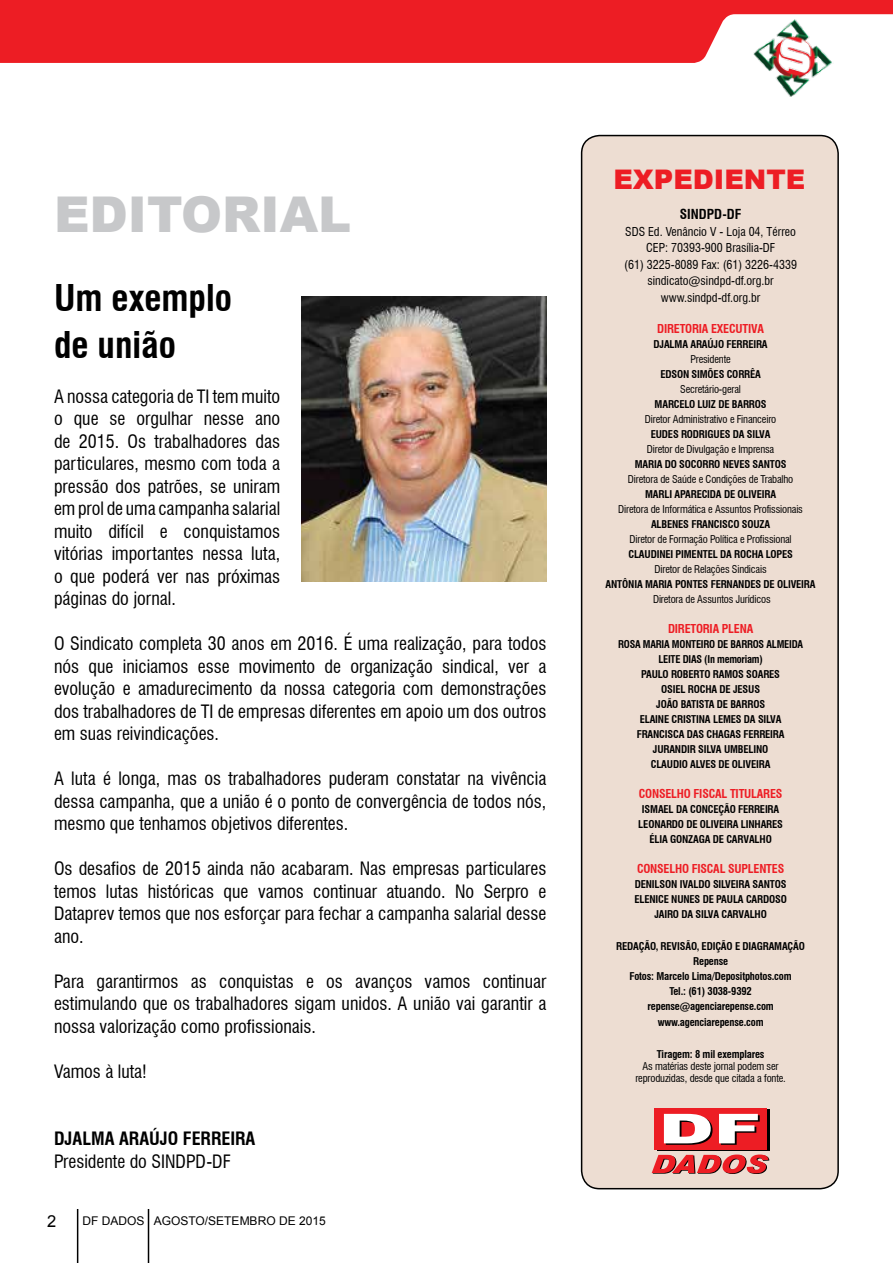
<style>
.page{position:relative;width:893px;height:1263px;background:#fff}
.page>*{position:absolute;margin:0;border:0;box-sizing:border-box;transform-origin:0 0}
.t1{font:900 49.35px "Arial";color:#c7c8ca}
.t2{font:700 condensed 36px/46.2px "Swiss 721 BT";color:#000}
.t3{font:900 27px "Arial";color:#ed1d24}
.t4{font:condensed 18px/22.5px "Swiss 721 BT";color:#000;text-align:justify}
.t5{font:700 condensed 18px "Swiss 721 BT";color:#000}
.t6{font:16.5px "Arial";color:#000}
.t7{font:700 condensed 13.5px "Swiss 721 BT";color:#000}
.t8{font:condensed 12px/16.5px "Swiss 721 BT";color:#000;text-align:center}
.t9{font:700 condensed 12px "Swiss 721 BT";letter-spacing:-.015em;color:#ed1d24}
.t10{font:12px "Arial";color:#000}
.t11{font:700 condensed 10.5px/15px "Swiss 721 BT";letter-spacing:-.015em;color:#000;text-align:center}
.t12{font:condensed 10.5px/12px "Swiss 721 BT";letter-spacing:-.015em;color:#000;text-align:center}
</style>
<div class="page">
<hr style="left:148px;top:1209px;width:1px;height:54px;background:#000">
<hr style="left:77px;top:1209px;width:1px;height:54px;background:#000">
<img style="left:761px;top:63px;width:71px;height:34px">
<svg style="left:0;top:0;width:893px;height:63px;background:#ed3d42"></svg>
<div style="left:582px;top:136px;width:256px;height:1053px;background:#edddd2;border-radius:18px"></div>
<div style="left:581px;top:135px;width:258px;height:1054px;border:2px solid #000;border-radius:18px"></div>
<svg style="left:652px;top:1154px;width:117px;height:20px"></svg>
<div style="left:657px;top:1110px;width:113px;height:41px;background:linear-gradient(to bottom,#000,#000)"></div>
<div style="left:654px;top:1108px;width:113px;height:41px;background:#ed1d24"></div>
<svg style="left:664px;top:1114px;width:96px;height:31px"></svg>
<img style="left:301px;top:297px;width:245px;height:284px">
<h1 class="t1" style="left:54px;top:178px;width:32px">EDIT</h1>
<h1 class="t1" style="left:181px;top:178px;width:171px">ORIAL</h1>
<h2 class="t2" style="left:54px;top:275px;width:179px">Um exemplo de união</h2>
<p class="t4" style="left:54px;top:385px;width:228px">A nossa categoria de TI tem muito o que se orgulhar nesse ano de 2015. Os trabalhadores das particulares, mesmo com toda a pressão dos patrões, se uniram em prol de uma campanha salarial muito difícil e conquistamos vitórias importantes nessa luta, o que poderá ver nas próximas páginas do jornal.</p>
<p class="t4" style="left:54px;top:632px;width:494px">O Sindicato completa 30 anos em 2016. É uma realização, para todos nós que iniciamos esse movimento de organização sindical, ver a evolução e amadurecimento da nossa categoria com demonstrações dos trabalhadores de TI de empresas diferentes em apoio um dos outros em suas reivindicações.</p>
<p class="t4" style="left:54px;top:767px;width:494px">A luta é longa, mas os trabalhadores puderam constatar na vivência dessa campanha, que a união é o ponto de convergência de todos nós, mesmo que tenhamos objetivos diferentes.</p>
<p class="t4" style="left:54px;top:857px;width:494px">Os desafios de 2015 ainda não acabaram. Nas empresas particulares temos lutas históricas que vamos continuar atuando. No Serpro e Dataprev temos que nos esforçar para fechar a campanha salarial desse ano.</p>
<p class="t4" style="left:54px;top:970px;width:494px">Para garantirmos as conquistas e os avanços vamos continuar estimulando que os trabalhadores sigam unidos. A união vai garantir a nossa valorização como profissionais.</p>
<p class="t4" style="left:54px;top:1060px;width:94px">Vamos à luta!</p>
<p class="t5" style="left:54px;top:1128px;width:203px">DJALMA ARAÚJO FERREIRA</p>
<p class="t4" style="left:54px;top:1150px;width:178px">Presidente do SINDPD-DF</p>
<p class="t6" style="left:47px;top:1210px;width:11px">2</p>
<p class="t10" style="left:82px;top:1212px;width:245px">DF DADOS AGOSTO/SETEMBRO DE 2015</p>
<h3 class="t3" style="left:613px;top:160px;width:193px">EXPEDIENTE</h3>
<p class="t7" style="left:680px;top:206px;width:63px">SINDPD-DF</p>
<p class="t8" style="left:624px;top:223px;width:174px">SDS Ed. Venâncio V - Loja 04, Térreo<br>CEP: 70393-900 Brasília-DF<br>(61) 3225-8089 Fax: (61) 3226-4339 sindicato@sindpd-df.org.br www.sindpd-df.org.br</p>
<p class="t9" style="left:657px;top:321px;width:108px">DIRETORIA EXECUTIVA</p>
<p class="t11" style="left:653px;top:337px;width:116px">DJALMA ARAÚJO FERREIRA</p>
<p class="t12" style="left:691px;top:353px;width:42px">Presidente</p>
<p class="t11" style="left:660px;top:367px;width:102px">EDSON SIMÕES CORRÊA</p>
<p class="t12" style="left:680px;top:383px;width:62px">Secretário-geral</p>
<p class="t11" style="left:655px;top:397px;width:113px">MARCELO LUIZ DE BARROS</p>
<p class="t12" style="left:645px;top:413px;width:133px">Diretor Administrativo e Financeiro</p>
<p class="t11" style="left:651px;top:427px;width:121px">EUDES RODRIGUES DA SILVA</p>
<p class="t12" style="left:647px;top:443px;width:129px">Diretor de Divulgação e Imprensa</p>
<p class="t11" style="left:635px;top:457px;width:153px">MARIA DO SOCORRO NEVES SANTOS</p>
<p class="t12" style="left:628px;top:473px;width:167px">Diretora de Saúde e Condições de Trabalho</p>
<p class="t11" style="left:645px;top:487px;width:132px">MARLI APARECIDA DE OLIVEIRA</p>
<p class="t12" style="left:618px;top:503px;width:186px">Diretora de Informática e Assuntos Profissionais</p>
<p class="t11" style="left:651px;top:517px;width:121px">ALBENES FRANCISCO SOUZA</p>
<p class="t12" style="left:630px;top:533px;width:164px">Diretor de Formação Política e Profissional</p>
<p class="t11" style="left:628px;top:547px;width:166px">CLAUDINEI PIMENTEL DA ROCHA LOPES</p>
<p class="t12" style="left:655px;top:563px;width:114px">Diretor de Relações Sindicais</p>
<p class="t11" style="left:606px;top:577px;width:211px">ANTÔNIA MARIA PONTES FERNANDES DE OLIVEIRA</p>
<p class="t12" style="left:653px;top:593px;width:119px">Diretora de Assuntos Jurídicos</p>
<p class="t9" style="left:668px;top:621px;width:87px">DIRETORIA PLENA</p>
<p class="t11" style="left:618px;top:637px;width:187px">ROSA MARIA MONTEIRO DE BARROS ALMEIDA<br>LEITE DIAS (In memoriam)<br>PAULO ROBERTO RAMOS SOARES<br>OSIEL ROCHA DE JESUS<br>JOÃO BATISTA DE BARROS<br>ELAINE CRISTINA LEMES DA SILVA<br>FRANCISCA DAS CHAGAS FERREIRA<br>JURANDIR SILVA UMBELINO<br>CLAUDIO ALVES DE OLIVEIRA</p>
<p class="t9" style="left:639px;top:786px;width:145px">CONSELHO FISCAL TITULARES</p>
<p class="t11" style="left:638px;top:802px;width:146px">ISMAEL DA CONCEÇÃO FERREIRA<br>LEONARDO DE OLIVEIRA LINHARES<br>ÉLIA GONZAGA DE CARVALHO</p>
<p class="t9" style="left:637px;top:861px;width:149px">CONSELHO FISCAL SUPLENTES</p>
<p class="t11" style="left:634px;top:877px;width:154px">DENILSON IVALDO SILVEIRA SANTOS<br>ELENICE NUNES DE PAULA CARDOSO<br>JAIRO DA SILVA CARVALHO</p>
<p class="t11" style="left:616px;top:938px;width:190px">REDAÇÃO, REVISÃO, EDIÇÃO E DIAGRAMAÇÃO<br>Repense<br>Fotos: Marcelo Lima/Depositphotos.com<br>Tel.: (61) 3038-9392 repense@agenciarepense.com</p>
<p class="t11" style="left:658px;top:1015px;width:107px">www.agenciarepense.com</p>
<p class="t11" style="left:657px;top:1046px;width:109px">Tiragem: 8 mil exemplares</p>
<p class="t12" style="left:635px;top:1060px;width:152px">As matérias deste jornal podem ser reproduzidas, desde que citada a fonte.</p>
</div>
